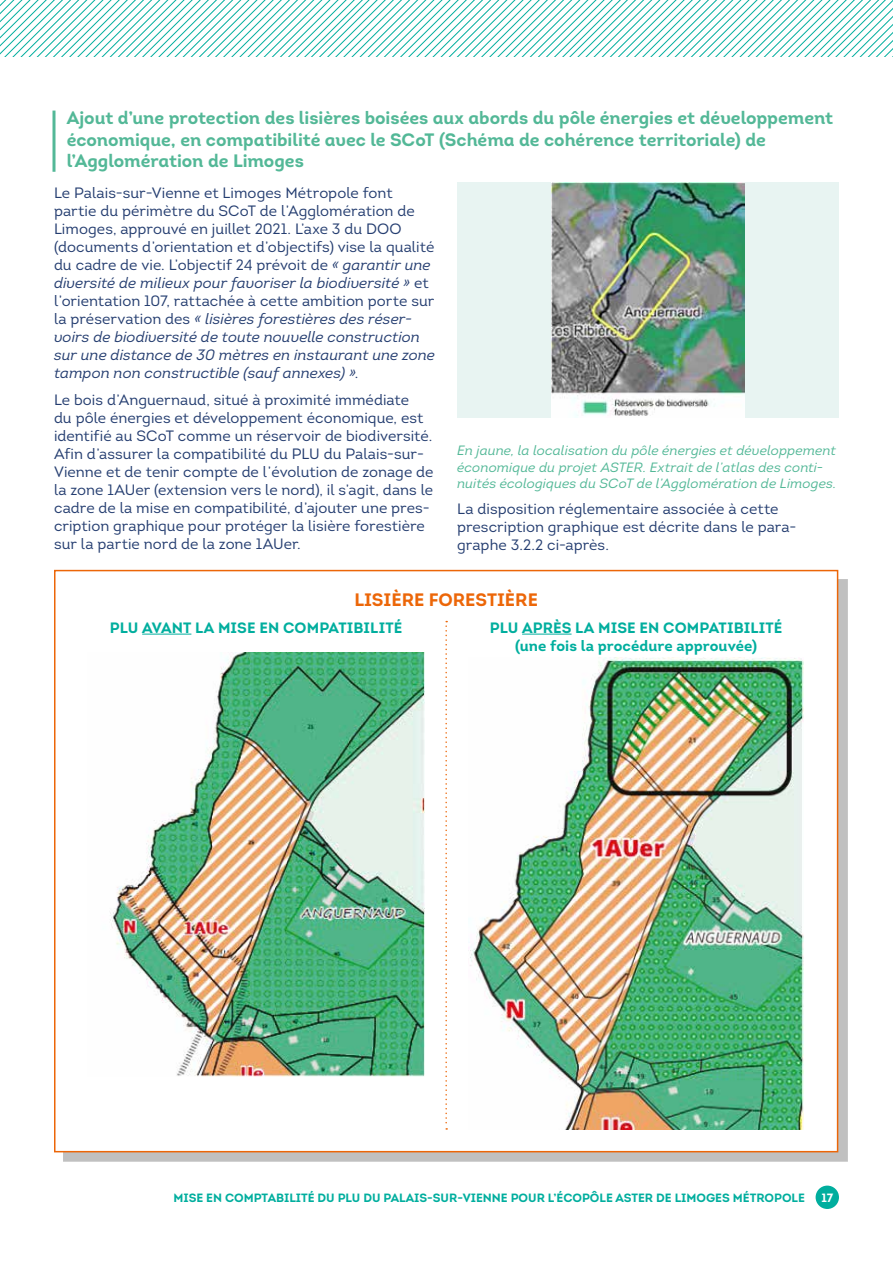
<style>
.page{position:relative;width:893px;height:1263px;background:#fff}
.page>*{position:absolute;margin:0;border:0;box-sizing:border-box;transform-origin:0 0}
.t1{font:18px/21.6px "Intro Bold Alt";letter-spacing:-.005em;color:#53b897}
.t2{font:18px "Intro Bold Caps";letter-spacing:-.005em;color:#ec6608}
.t3{font:15px/18px "Intro";letter-spacing:.005em;color:#243d70}
.t4{font:700 15px/18px "Intro";letter-spacing:.005em;color:#00ae9e;text-align:center}
.t5{font:italic 13.5px/16.2px "Intro";letter-spacing:.005em;color:#53b897}
.t6{font:12px "Intro Bold Caps";color:#00ae9e}
.t7{font:12px "Intro Bold Caps";color:#fff}
.s1{font-style:italic}
</style>
<div class="page">
<svg style="left:0;top:0;width:893px;height:57px"></svg>
<div style="left:816px;top:1185px;width:23px;height:24px;background:#00ae9e;border-radius:50%"></div>
<svg style="left:52px;top:111px;width:4px;height:61px"></svg>
<div style="left:457px;top:182px;width:382px;height:236px;background:#e8f4f2"></div>
<img style="left:552px;top:182px;width:192px;height:236px">
<div style="left:63px;top:579px;width:784px;height:582px;background:#000;opacity:.25"></div>
<div style="left:55px;top:571px;width:783px;height:581px;background:#fff"></div>
<hr style="left:142px;top:634px;width:49px;height:1px;background:#00ae9e">
<img style="left:110px;top:653px;width:314px;height:423px">
<hr style="left:522px;top:634px;width:50px;height:1px;background:#00ae9e">
<img style="left:470px;top:658px;width:333px;height:471px">
<svg style="left:445px;top:621px;width:2px;height:509px"></svg>
<p class="t1" style="left:67px;top:107px;width:768px">Ajout d’une protection des lisières boisées aux abords du pôle énergies et développement économique, en compatibilité avec le SCoT (Schéma de cohérence territoriale) de l’Agglomération de Limoges</p>
<p class="t3" style="left:54px;top:184px;width:382px">Le Palais-sur-Vienne et Limoges Métropole font partie du périmètre du SCoT de l’Agglomération de Limoges, approuvé en juillet 2021. L’axe 3 du DOO (documents d’orientation et d’objectifs) vise la qualité du cadre de vie. L’objectif 24 prévoit de <span class="s1">« garantir une diversité de milieux pour favoriser la biodiversité »</span> et l’orientation 107, rattachée à cette ambition porte sur la préservation des <span class="s1">« lisières forestières des réser&shy;voirs de biodiversité de toute nouvelle construction sur une distance de 30 mètres en instaurant une zone tampon non constructible (sauf annexes) »</span>.</p>
<p class="t3" style="left:54px;top:390px;width:381px">Le bois d’Anguernaud, situé à proximité immédiate<br>du pôle énergies et développement économique, est identifié au SCoT comme un réservoir de biodiversité.<br>Afin d’assurer la compatibilité du PLU du Palais-sur-Vienne et de tenir compte de l’évolution de zonage de la zone 1AUer (extension vers le nord), il s’agit, dans le cadre de la mise en compatibilité, d’ajouter une pres&shy;cription graphique pour protéger la lisière forestière sur la partie nord de la zone 1AUer.</p>
<p class="t5" style="left:457px;top:443px;width:381px">En jaune, la localisation du pôle énergies et développement économique du projet ASTER. Extrait de l’atlas des conti&shy;nuités écologiques du SCoT de l’Agglomération de Limoges.</p>
<p class="t3" style="left:457px;top:500px;width:341px">La disposition réglementaire associée à cette prescription graphique est décrite dans le para&shy;graphe 3.2.2 ci-après.</p>
<p class="t2" style="left:354px;top:588px;width:185px">LISIÈRE FORESTIÈRE</p>
<p class="t4" style="left:110px;top:618px;width:294px">PLU AVANT LA MISE EN COMPATIBILITÉ</p>
<p class="t4" style="left:490px;top:618px;width:294px">PLU APRÈS LA MISE EN COMPATIBILITÉ (une fois la procédure approuvée)</p>
<p class="t6" style="left:173px;top:1190px;width:633px">MISE EN COMPTABILITÉ DU PLU DU PALAIS-SUR-VIENNE POUR L’ÉCOPÔLE ASTER DE LIMOGES MÉTROPOLE</p>
<p class="t7" style="left:821px;top:1190px;width:13px">17</p>
</div>
